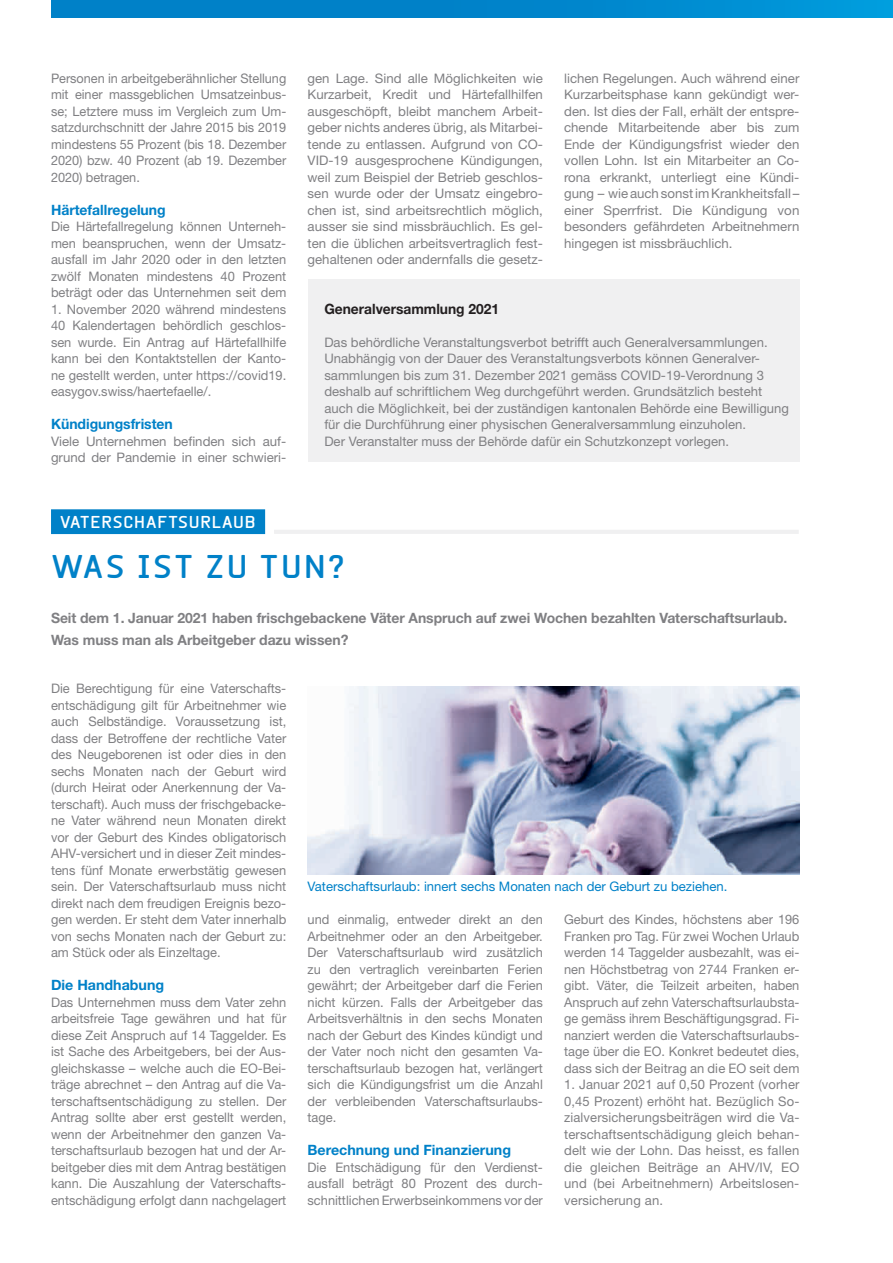
<style>
.page{position:relative;width:893px;height:1263px;background:#fff}
.page>*{position:absolute;margin:0;border:0;box-sizing:border-box;transform-origin:0 0}
.t1{font:700 31.5px "Beta Sans";letter-spacing:.065em;color:#0081c8}
.t2{font:700 16.5px "Beta Sans";letter-spacing:.04em;color:#fff}
.t3{font:700 14.25px/22.5px "Helvetica Neue LT Std";letter-spacing:-.005em;color:#808083}
.t4{font:700 14.25px "Helvetica Neue LT Std";color:#0081c8}
.t5{font:700 14.25px "Helvetica Neue LT Std";color:#231f20}
.t6{font:13.2px/16.5px "Helvetica Neue LT Std";color:#808083;text-align:justify}
.t7{font:13.2px "Helvetica Neue LT Std";color:#0081c8}
</style>
<div class="page">
<div style="left:51px;top:0;width:842px;height:17px;background:linear-gradient(to right,#007ac3,#0095d7)"></div>
<div style="left:51px;top:509px;width:214px;height:25px;background:#0081c8"></div>
<hr style="left:274px;top:530px;width:525px;height:4px;background:#f0f0f1">
<div style="left:308px;top:280px;width:491px;height:182px;background:#f0f0f1"></div>
<img style="left:308px;top:686px;width:491px;height:189px">
<p class="t6" style="left:51px;top:69px;width:237px">Personen in arbeitgeberähnlicher Stellung mit einer massgeblichen Umsatzeinbus&shy;se; Letztere muss im Vergleich zum Um&shy;satzdurchschnitt der Jahre 2015 bis 2019 mindestens 55 Prozent (bis 18. Dezember 2020) bzw. 40 Prozent (ab 19. Dezember 2020) betragen.</p>
<p class="t4" style="left:51px;top:201px;width:116px">Härtefallregelung</p>
<p class="t6" style="left:51px;top:218px;width:237px">Die Härtefallregelung können Unterneh&shy;men beanspruchen, wenn der Umsatz&shy;ausfall im Jahr 2020 oder in den letzten zwölf Monaten mindestens 40 Prozent beträgt oder das Unternehmen seit dem</p>
<p class="t6" style="left:51px;top:300px;width:237px">1. November 2020 während mindestens 40 Kalendertagen behördlich geschlos&shy;sen wurde. Ein Antrag auf Härtefallhilfe kann bei den Kontaktstellen der Kanto&shy;ne gestellt werden, unter https://covid19. easygov.swiss/haertefaelle/.</p>
<p class="t4" style="left:51px;top:415px;width:123px">Kündigungsfristen</p>
<p class="t6" style="left:51px;top:432px;width:237px">Viele Unternehmen befinden sich auf&shy;grund der Pandemie in einer schwieri-</p>
<p class="t6" style="left:308px;top:69px;width:237px">gen Lage. Sind alle Möglichkeiten wie Kurzarbeit, Kredit und Härtefallhilfen ausgeschöpft, bleibt manchem Arbeit&shy;geber nichts anderes übrig, als Mitarbei&shy;tende zu entlassen. Aufgrund von CO-VID-19 ausgesprochene Kündigungen, weil zum Beispiel der Betrieb geschlos&shy;sen wurde oder der Umsatz eingebro&shy;chen ist, sind arbeitsrechtlich möglich, ausser sie sind missbräuchlich. Es gel&shy;ten die üblichen arbeitsvertraglich fest&shy;gehaltenen oder andernfalls die gesetz-</p>
<p class="t6" style="left:564px;top:69px;width:237px">lichen Regelungen. Auch während einer Kurzarbeitsphase kann gekündigt wer&shy;den. Ist dies der Fall, erhält der entspre&shy;chende Mitarbeitende aber bis zum Ende der Kündigungsfrist wieder den vollen Lohn. Ist ein Mitarbeiter an Co&shy;rona erkrankt, unterliegt eine Kündi&shy;gung – wie auch sonst im Krankheitsfall – einer Sperrfrist. Die Kündigung von besonders gefährdeten Arbeitnehmern hingegen ist missbräuchlich.</p>
<p class="t5" style="left:324px;top:300px;width:176px">Generalversammlung 2021</p>
<p class="t6" style="left:324px;top:333px;width:466px;text-align:left">Das behördliche Veranstaltungsverbot betrifft auch Generalversammlungen.<br>Unabhängig von der Dauer des Veranstaltungsverbots können Generalver&shy;sammlungen bis zum 31. Dezember 2021 gemäss COVID-19-Verordnung 3 deshalb auf schriftlichem Weg durchgeführt werden. Grundsätzlich besteht auch die Möglichkeit, bei der zuständigen kantonalen Behörde eine Bewilligung für die Durchführung einer physischen Generalversammlung einzuholen.<br>Der Veranstalter muss der Behörde dafür ein Schutzkonzept vorlegen.</p>
<p class="t2" style="left:60px;top:512px;width:197px">VATERSCHAFTSURLAUB</p>
<h1 class="t1" style="left:51px;top:547px;width:295px">WAS IST ZU TUN?</h1>
<p class="t3" style="left:51px;top:606px;width:738px">Seit dem 1. Januar 2021 haben frischgebackene Väter Anspruch auf zwei Wochen bezahlten Vaterschaftsurlaub.<br>Was muss man als Arbeitgeber dazu wissen?</p>
<p class="t6" style="left:51px;top:680px;width:237px">Die Berechtigung für eine Vaterschafts&shy;entschädigung gilt für Arbeitnehmer wie auch Selbständige. Voraussetzung ist, dass der Betroffene der rechtliche Vater des Neugeborenen ist oder dies in den sechs Monaten nach der Geburt wird (durch Heirat oder Anerkennung der Va&shy;terschaft). Auch muss der frischgebacke&shy;ne Vater während neun Monaten direkt vor der Geburt des Kindes obligatorisch AHV-versichert und in dieser Zeit mindes&shy;tens fünf Monate erwerbstätig gewesen sein. Der Vaterschaftsurlaub muss nicht direkt nach dem freudigen Ereignis bezo&shy;gen werden. Er steht dem Vater innerhalb von sechs Monaten nach der Geburt zu: am Stück oder als Einzeltage.</p>
<p class="t4" style="left:51px;top:976px;width:115px">Die Handhabung</p>
<p class="t6" style="left:51px;top:993px;width:237px">Das Unternehmen muss dem Vater zehn arbeitsfreie Tage gewähren und hat für diese Zeit Anspruch auf 14 Taggelder. Es ist Sache des Arbeitgebers, bei der Aus&shy;gleichskasse – welche auch die EO-Bei&shy;träge abrechnet – den Antrag auf die Va&shy;terschaftsentschädigung zu stellen. Der Antrag sollte aber erst gestellt werden, wenn der Arbeitnehmer den ganzen Va&shy;terschaftsurlaub bezogen hat und der Ar&shy;beitgeber dies mit dem Antrag bestätigen kann. Die Auszahlung der Vaterschafts&shy;entschädigung erfolgt dann nachgelagert</p>
<p class="t7" style="left:308px;top:878px;width:421px">Vaterschaftsurlaub: innert sechs Monaten nach der Geburt zu beziehen.</p>
<p class="t6" style="left:308px;top:911px;width:237px">und einmalig, entweder direkt an den Arbeitnehmer oder an den Arbeitgeber.<br>Der Vaterschaftsurlaub wird zusätzlich zu den vertraglich vereinbarten Ferien gewährt; der Arbeitgeber darf die Ferien nicht kürzen. Falls der Arbeitgeber das Arbeitsverhältnis in den sechs Monaten nach der Geburt des Kindes kündigt und der Vater noch nicht den gesamten Va&shy;terschaftsurlaub bezogen hat, verlängert sich die Kündigungsfrist um die Anzahl der verbleibenden Vaterschaftsurlaubs&shy;tage.</p>
<p class="t4" style="left:308px;top:1141px;width:205px">Berechnung und Finanzierung</p>
<p class="t6" style="left:308px;top:1158px;width:237px">Die Entschädigung für den Verdienst&shy;ausfall beträgt 80 Prozent des durch&shy;schnittlichen Erwerbseinkommens vor der</p>
<p class="t6" style="left:564px;top:911px;width:237px">Geburt des Kindes, höchstens aber 196<br>Franken pro Tag. Für zwei Wochen Urlaub werden 14 Taggelder ausbezahlt, was ei&shy;nen Höchstbetrag von 2744 Franken er&shy;gibt. Väter, die Teilzeit arbeiten, haben Anspruch auf zehn Vaterschaftsurlaubsta&shy;ge gemäss ihrem Beschäftigungsgrad. Fi&shy;nanziert werden die Vaterschaftsurlaubs&shy;tage über die EO. Konkret bedeutet dies, dass sich der Beitrag an die EO seit dem</p>
<p class="t6" style="left:564px;top:1076px;width:237px">1. Januar 2021 auf 0,50 Prozent (vorher 0,45 Prozent) erhöht hat. Bezüglich So&shy;zialversicherungsbeiträgen wird die Va&shy;terschaftsentschädigung gleich behan&shy;delt wie der Lohn. Das heisst, es fallen die gleichen Beiträge an AHV/IV, EO und (bei Arbeitnehmern) Arbeitslosen&shy;versicherung an.</p>
</div>
